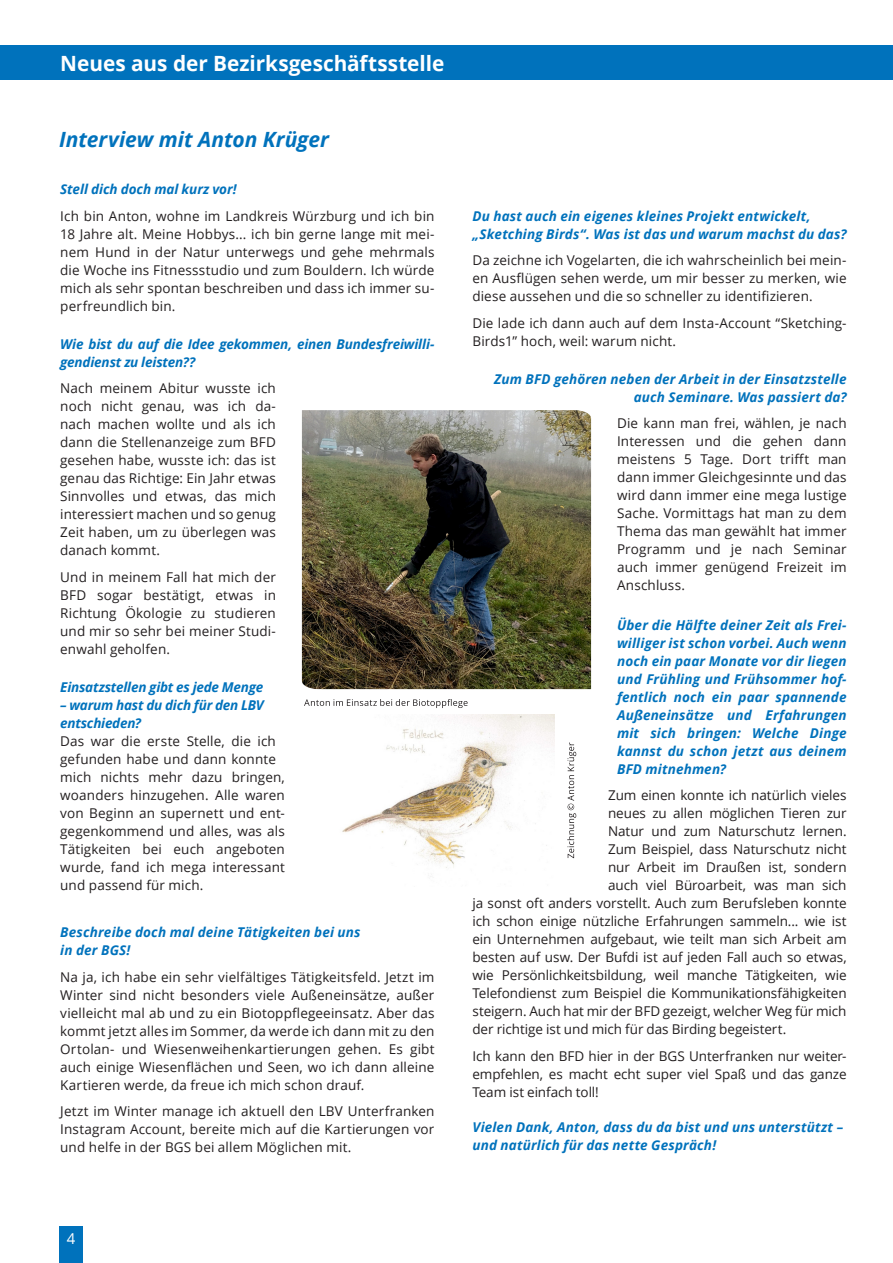
<style>
.page{position:relative;width:893px;height:1263px;background:#fff}
.page>*{position:absolute;margin:0;border:0;box-sizing:border-box;transform-origin:0 0}
.t1{font:700 21px "Open Sans";color:#fff}
.t2{font:italic 700 21px "Open Sans";color:#0072bc}
.t3{font:15px "Open Sans";color:#fff}
.t4{font:13.5px/18px "Open Sans";letter-spacing:.005em;color:#231f20;text-align:justify}
.t5{font:italic 700 13.5px/18px "Open Sans";letter-spacing:.01em;color:#0072bc}
.t6{font:italic 700 13.5px/18px "Open Sans";letter-spacing:-.01em;color:#0072bc}
.t7{font:italic 700 13.5px/18px "Open Sans";letter-spacing:-.015em;color:#0072bc}
</style>
<div class="page">
<div style="left:60px;top:1226px;width:23px;height:37px;background:#0072bc"></div>
<img style="left:302px;top:410px;width:289px;height:279px">
<div style="left:0;top:46px;width:893px;height:34px;background:#0072bc"></div>
<img style="left:342px;top:714px;width:212px;height:154px">
<svg style="left:304px;top:699px;width:164px;height:9px"></svg>
<svg style="left:567px;top:742px;width:9px;height:116px"></svg>
<h1 class="t1" style="left:60px;top:48px;width:385px">Neues aus der Bezirksgeschäftsstelle</h1>
<h1 class="t2" style="left:59px;top:125px;width:271px">Interview mit Anton Krüger</h1>
<p class="t5" style="left:60px;top:180px;width:178px">Stell dich doch mal kurz vor!</p>
<p class="t4" style="left:60px;top:207px;width:376px">Ich bin Anton, wohne im Landkreis Würzburg und ich bin 18 Jahre alt. Meine Hobbys... ich bin gerne lange mit mei&shy;nem Hund in der Natur unterwegs und gehe mehrmals die Woche ins Fitnessstudio und zum Bouldern. Ich würde mich als sehr spontan beschreiben und dass ich immer su&shy;perfreundlich bin.</p>
<p class="t6" style="left:60px;top:335px;width:376px">Wie bist du auf die Idee gekommen, einen Bundesfreiwilli&shy;gendienst zu leisten??</p>
<p class="t4" style="left:60px;top:379px;width:217px">Nach meinem Abitur wusste ich noch nicht genau, was ich da&shy;nach machen wollte und als ich dann die Stellenanzeige zum BFD gesehen habe, wusste ich: das ist genau das Richtige: Ein Jahr etwas Sinnvolles und etwas, das mich interessiert machen und so genug Zeit haben, um zu überlegen was danach kommt.</p>
<p class="t4" style="left:60px;top:568px;width:217px">Und in meinem Fall hat mich der BFD sogar bestätigt, etwas in Richtung Ökologie zu studieren und mir so sehr bei meiner Studi&shy;enwahl geholfen.</p>
<p class="t7" style="left:60px;top:678px;width:204px">Einsatzstellen gibt es jede Menge</p>
<p class="t7" style="left:60px;top:696px;width:205px">– warum hast du dich für den LBV entschieden?</p>
<p class="t4" style="left:60px;top:732px;width:226px;text-align:left">Das war die erste Stelle, die ich gefunden habe und dann konnte mich nichts mehr dazu bringen, woanders hinzugehen. Alle waren von Beginn an supernett und ent&shy;gegenkommend und alles, was als<br>Tätigkeiten bei euch angeboten wurde, fand ich mega interessant und passend für mich.</p>
<p class="t5" style="left:60px;top:923px;width:302px">Beschreibe doch mal deine Tätigkeiten bei uns in der BGS!</p>
<p class="t4" style="left:60px;top:967px;width:376px">Na ja, ich habe ein sehr vielfältiges Tätigkeitsfeld. Jetzt im Winter sind nicht besonders viele Außeneinsätze, außer vielleicht mal ab und zu ein Biotoppflegeeinsatz. Aber das kommt jetzt alles im Sommer, da werde ich dann mit zu den Ortolan- und Wiesenweihenkartierungen gehen. Es gibt auch einige Wiesenflächen und Seen, wo ich dann alleine Kartieren werde, da freue ich mich schon drauf.</p>
<p class="t4" style="left:60px;top:1102px;width:376px">Jetzt im Winter manage ich aktuell den LBV Unterfranken Instagram Account, bereite mich auf die Kartierungen vor und helfe in der BGS bei allem Möglichen mit.</p>
<p class="t5" style="left:472px;top:207px;width:376px">Du hast auch ein eigenes kleines Projekt entwickelt, „Sketching Birds“. Was ist das und warum machst du das?</p>
<p class="t4" style="left:472px;top:251px;width:376px">Da zeichne ich Vogelarten, die ich wahrscheinlich bei mein&shy;en Ausflügen sehen werde, um mir besser zu merken, wie diese aussehen und die so schneller zu identifizieren.</p>
<p class="t4" style="left:472px;top:314px;width:376px">Die lade ich dann auch auf dem Insta-Account “Sketching-<br>Birds1” hoch, weil: warum nicht.</p>
<p class="t5" style="left:494px;top:370px;width:354px;text-align:right">Zum BFD gehören neben der Arbeit in der Einsatzstelle auch Seminare. Was passiert da?</p>
<p class="t4" style="left:617px;top:414px;width:231px">Die kann man frei, wählen, je nach Interessen und die gehen dann meistens 5 Tage. Dort trifft man dann immer Gleichgesinnte und das wird dann immer eine mega lustige Sache. Vormittags hat man zu dem Thema das man gewählt hat immer Programm und je nach Seminar auch immer genügend Freizeit im Anschluss.</p>
<p class="t5" style="left:617px;top:616px;width:231px;text-align:justify">Über die Hälfte deiner Zeit als Frei&shy;williger ist schon vorbei. Auch wenn noch ein paar Monate vor dir liegen und Frühling und Frühsommer hof&shy;fentlich noch ein paar spannende Außeneinsätze und Erfahrungen mit sich bringen: Welche Dinge kannst du schon jetzt aus deinem BFD mitnehmen?</p>
<p class="t4" style="left:608px;top:786px;width:240px">Zum einen konnte ich natürlich vieles</p>
<p class="t4" style="left:608px;top:804px;width:240px">neues zu allen möglichen Tieren zur</p>
<p class="t4" style="left:608px;top:822px;width:240px">Natur und zum Naturschutz lernen.</p>
<p class="t4" style="left:608px;top:840px;width:240px">Zum Beispiel, dass Naturschutz nicht</p>
<p class="t4" style="left:608px;top:858px;width:240px">nur Arbeit im Draußen ist, sondern</p>
<p class="t4" style="left:608px;top:876px;width:240px">auch viel Büroarbeit, was man sich</p>
<p class="t4" style="left:472px;top:894px;width:376px">ja sonst oft anders vorstellt. Auch zum Berufsleben konnte</p>
<p class="t4" style="left:472px;top:912px;width:376px">ich schon einige nützliche Erfahrungen sammeln... wie ist</p>
<p class="t4" style="left:472px;top:930px;width:376px">ein Unternehmen aufgebaut, wie teilt man sich Arbeit am</p>
<p class="t4" style="left:472px;top:948px;width:376px">besten auf usw. Der Bufdi ist auf jeden Fall auch so etwas,</p>
<p class="t4" style="left:472px;top:966px;width:376px">wie Persönlichkeitsbildung, weil manche Tätigkeiten, wie</p>
<p class="t4" style="left:472px;top:984px;width:376px">Telefondienst zum Beispiel die Kommunikationsfähigkeiten</p>
<p class="t4" style="left:472px;top:1002px;width:376px">steigern. Auch hat mir der BFD gezeigt, welcher Weg für mich</p>
<p class="t4" style="left:472px;top:1020px;width:315px">der richtige ist und mich für das Birding begeistert.</p>
<p class="t4" style="left:472px;top:1046px;width:376px">Ich kann den BFD hier in der BGS Unterfranken nur weiter&shy;empfehlen, es macht echt super viel Spaß und das ganze Team ist einfach toll!</p>
<p class="t5" style="left:472px;top:1117px;width:372px">Vielen Dank, Anton, dass du da bist und uns unterstützt – und natürlich für das nette Gespräch!</p>
<p class="t3" style="left:67px;top:1229px;width:10px">4</p>
</div>
